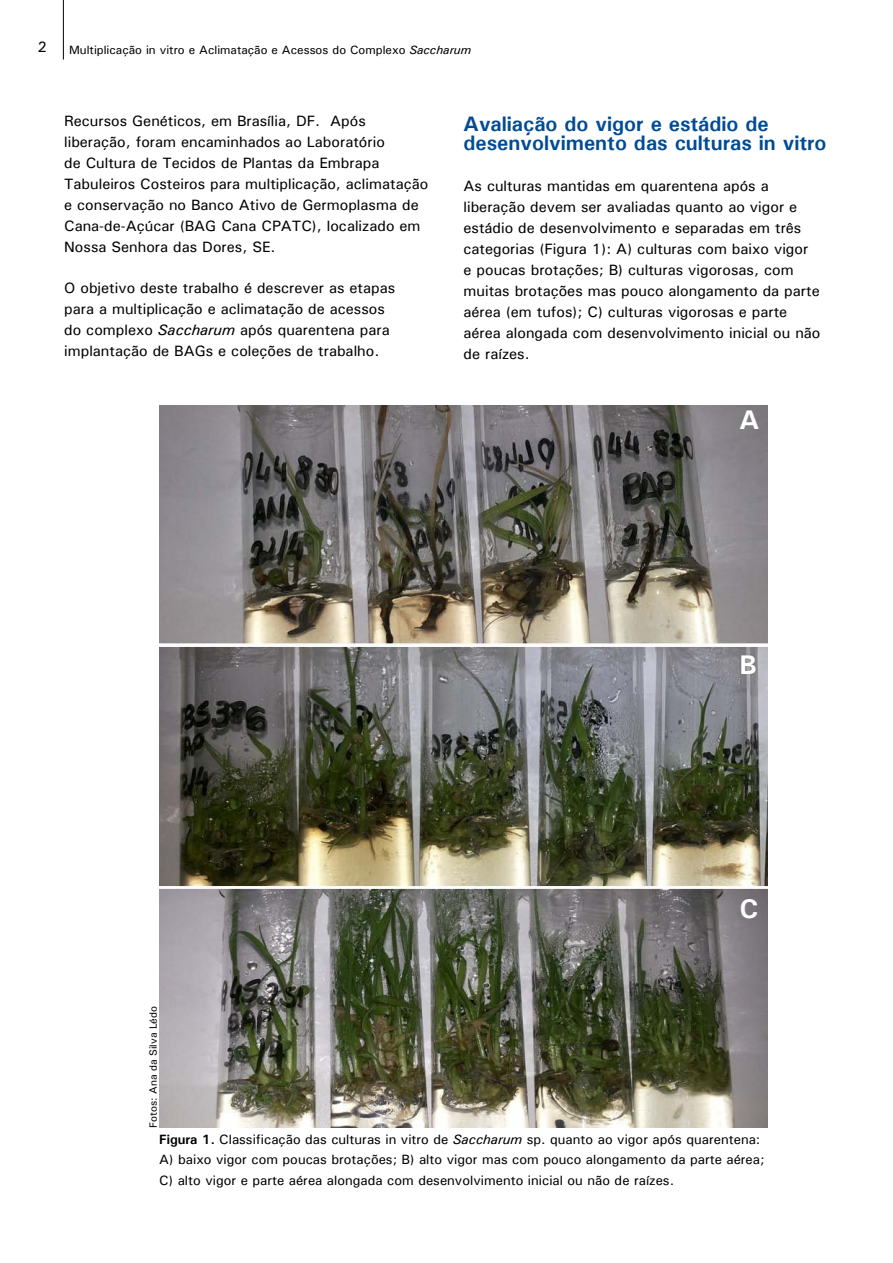
<style>
.page{position:relative;width:893px;height:1263px;background:#fff}
.page>*{position:absolute;margin:0;border:0;box-sizing:border-box;transform-origin:0 0}
.t1{font:700 27px "Univers";color:#fff}
.t2{font:700 21px/19.5px "Univers";color:#004b93}
.t3{font:500 15px/21px "Univers";color:#000}
.t4{font:500 13.5px/19.5px "Univers";color:#000}
.t5{font:500 12px "Univers";color:#000}
.t6{font:500 10.5px "Univers";color:#000}
.s1{font-style:italic}
.s2{font-weight:700}
</style>
<div class="page">
<hr style="left:63px;top:0;width:1px;height:60px;background:#000">
<img style="left:159px;top:405px;width:609px;height:723px">
<p class="t3" style="left:37px;top:36px;width:11px">2</p>
<p class="t5" style="left:69px;top:42px;width:404px">Multiplicação in vitro e Aclimatação e Acessos do Complexo <span class="s1">Saccharum</span></p>
<p class="t3" style="left:64px;top:110px;width:366px">Recursos Genéticos, em Brasília, DF. Após liberação, foram encaminhados ao Laboratório<br>de Cultura de Tecidos de Plantas da Embrapa Tabuleiros Costeiros para multiplicação, aclimatação e conservação no Banco Ativo de Germoplasma de Cana-de-Açúcar (BAG Cana CPATC), localizado em Nossa Senhora das Dores, SE.</p>
<p class="t3" style="left:64px;top:277px;width:332px">O objetivo deste trabalho é descrever as etapas para a multiplicação e aclimatação de acessos do complexo <span class="s1">Saccharum</span> após quarentena para implantação de BAGs e coleções de trabalho.</p>
<h2 class="t2" style="left:463px;top:113px;width:365px">Avaliação do vigor e estádio de desenvolvimento das culturas in vitro</h2>
<p class="t3" style="left:463px;top:175px;width:358px">As culturas mantidas em quarentena após a liberação devem ser avaliadas quanto ao vigor e estádio de desenvolvimento e separadas em três categorias (Figura 1): A) culturas com baixo vigor<br>e poucas brotações; B) culturas vigorosas, com muitas brotações mas pouco alongamento da parte aérea (em tufos); C) culturas vigorosas e parte aérea alongada com desenvolvimento inicial ou não de raízes.</p>
<h1 class="t1" style="left:739px;top:402px;width:21px">A</h1>
<p class="t6" style="left:147px;top:1128px;width:123px;rotate:-90deg">Fotos: Ana da Silva Lédo</p>
<h1 class="t1" style="left:739px;top:647px;width:18px">B</h1>
<h1 class="t1" style="left:739px;top:892px;width:20px">C</h1>
<p class="t4" style="left:159px;top:1130px;width:607px"><span class="s2">Figura 1.</span> Classificação das culturas in vitro de <span class="s1">Saccharum</span> sp. quanto ao vigor após quarentena:<br>A) baixo vigor com poucas brotações; B) alto vigor mas com pouco alongamento da parte aérea;</p>
<p class="t4" style="left:159px;top:1170px;width:516px">C) alto vigor e parte aérea alongada com desenvolvimento inicial ou não de raízes.</p>
</div>
